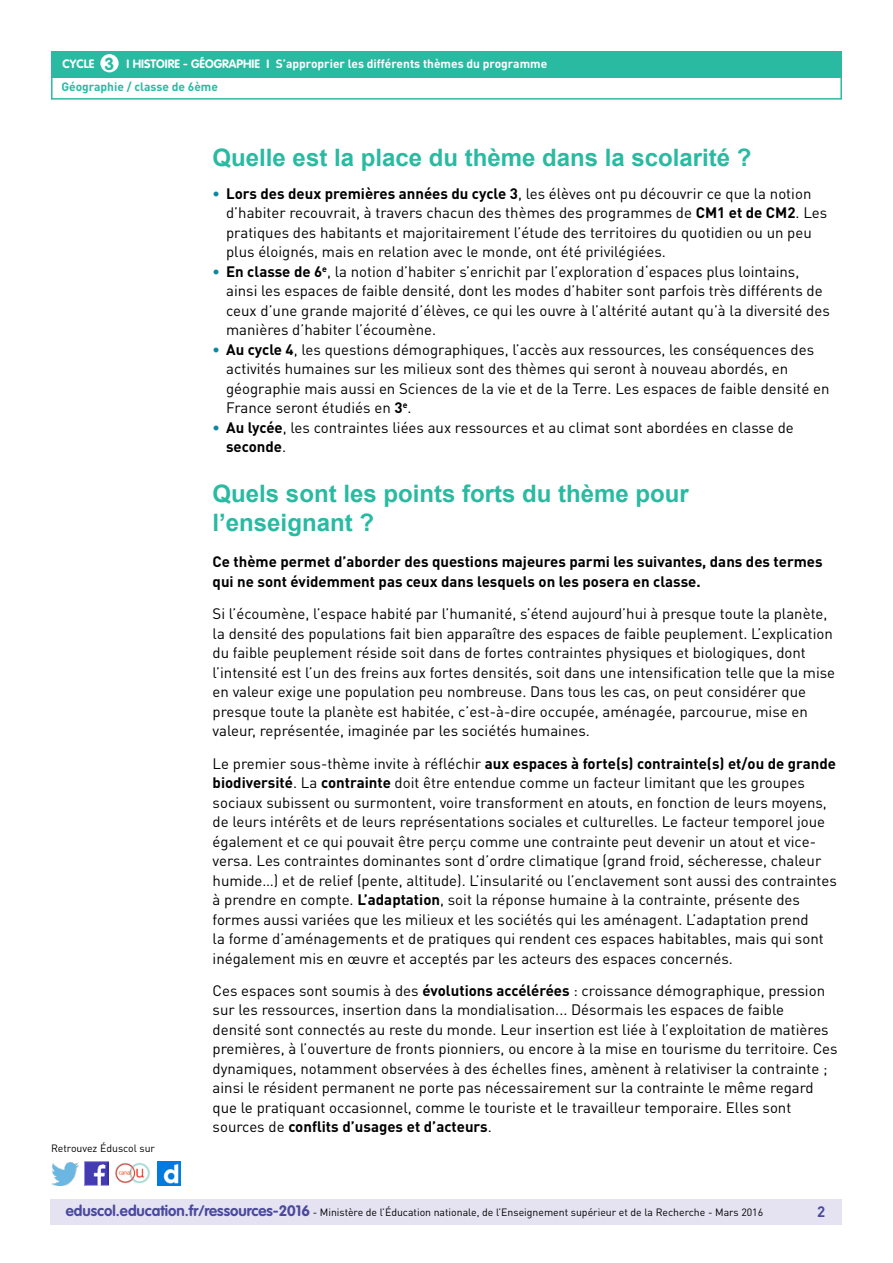
<style>
.page{position:relative;width:893px;height:1263px;background:#fff}
.page>*{position:absolute;margin:0;border:0;box-sizing:border-box;transform-origin:0 0}
.t1{font:700 24px/28.8px "Arial";color:#2abaa2}
.t2{font:700 17.25px "VAG Rounded Std";color:#2abaa2}
.t3{font:15px/19.5px "DIN";color:#000}
.t4{font:15px/19.5px "DIN Pro";color:#000}
.t5{font:700 15px/19.5px "DIN Pro";color:#000}
.t6{font:700 15px "DIN Pro";color:#4b499e}
.t7{font:700 12px "DIN Pro";color:#fff}
.t8{font:700 12px "VAG Rounded Std";color:#fff}
.t9{font:700 12px "DIN Pro";color:#2abaa2}
.t10{font:10.5px "DIN Pro";color:#000}
.s1{font-family:"VAG Rounded Std"}
.s2{font-family:"DIN Pro";font-weight:700;color:#0e869e}
.s3{font-family:"DIN Pro";font-weight:700}
.s4{font-weight:700}
.s5{font-family:"DIN";font-weight:400}
.s6{font-family:"VAG Rounded Std";font-weight:700;font-size:15px;color:#4b499e}
</style>
<div class="page">
<div style="left:50px;top:1199px;width:791px;height:26px;background:#e5e3f2"></div>
<div style="left:51px;top:51px;width:791px;height:27px;background:#2abaa2"></div>
<div style="left:100px;top:54px;width:19px;height:18px;background:#fff;border-radius:50%"></div>
<div style="left:51px;top:75px;width:791px;height:25px;border:2px solid #2abaa2"></div>
<img style="left:85px;top:1162px;width:23px;height:23px">
<img style="left:51px;top:1163px;width:28px;height:22px">
<img style="left:158px;top:1162px;width:22px;height:23px">
<img style="left:115px;top:1162px;width:35px;height:22px">
<p class="t8" style="left:63px;top:57px;width:33px">CYCLE</p>
<p class="t8" style="left:127px;top:57px;width:123px">I Histoire - Géographie</p>
<p class="t2" style="left:105px;top:53px;width:11px">3</p>
<p class="t7" style="left:266px;top:56px;width:282px"><span class="s1">I</span> S’approprier les différents thèmes du programme</p>
<p class="t9" style="left:61px;top:79px;width:158px">Géographie / classe de 6ème</p>
<p class="t10" style="left:51px;top:1141px;width:106px">Retrouvez Éduscol sur</p>
<h1 class="t1" style="left:213px;top:144px;width:540px">Quelle est la place du thème dans la scolarité ?</h1>
<p class="t3" style="left:226px;top:183px;width:603px;text-indent:-14px"><span class="s2">•</span> <span class="s3">Lors des deux premières années du cycle 3</span>, les élèves ont pu découvrir ce que la notion d’habiter recouvrait, à travers chacun des thèmes des programmes de <span class="s3">CM1 et de CM2</span>. Les pratiques des habitants et majoritairement l’étude des territoires du quotidien ou un peu plus éloignés, mais en relation avec le monde, ont été privilégiées.</p>
<p class="t3" style="left:226px;top:261px;width:605px;text-indent:-14px"><span class="s2">•</span> <span class="s3">En classe de 6</span><sup>e</sup>, la notion d’habiter s’enrichit par l’exploration d‘espaces plus lointains, ainsi les espaces de faible densité, dont les modes d’habiter sont parfois très différents de ceux d’une grande majorité d’élèves, ce qui les ouvre à l’altérité autant qu’à la diversité des manières d’habiter l’écoumène.</p>
<p class="t3" style="left:226px;top:339px;width:605px;text-indent:-14px"><span class="s2">•</span> <span class="s3">Au cycle 4</span>, les questions démographiques, l’accès aux ressources, les conséquences des activités humaines sur les milieux sont des thèmes qui seront à nouveau abordés, en géographie mais aussi en Sciences de la vie et de la Terre. Les espaces de faible densité en France seront étudiés en <span class="s3">3</span><sup>e</sup>.</p>
<p class="t3" style="left:226px;top:417px;width:569px;text-indent:-13px"><span class="s2">•</span> <span class="s3">Au lycée</span>, les contraintes liées aux ressources et au climat sont abordées en classe de <span class="s4">seconde</span>.</p>
<h1 class="t1" style="left:213px;top:480px;width:478px">Quels sont les points forts du thème pour l’enseignant ?</h1>
<p class="t5" style="left:213px;top:552px;width:612px">Ce thème permet d’aborder des questions majeures parmi les suivantes, dans des termes qui ne sont évidemment pas ceux dans lesquels on les posera en classe.</p>
<p class="t4" style="left:213px;top:604px;width:624px">Si l’écoumène, l’espace habité par l’humanité, s’étend aujourd’hui à presque toute la planète, la densité des populations fait bien apparaître des espaces de faible peuplement. L’explication du faible peuplement réside soit dans de fortes contraintes physiques et biologiques, dont l’intensité est l’un des freins aux fortes densités, soit dans une intensification telle que la mise en valeur exige une population peu nombreuse. Dans tous les cas, on peut considérer que presque toute la planète est habitée, c’est-à-dire occupée, aménagée, parcourue, mise en valeur, représentée, imaginée par les sociétés humaines.</p>
<p class="t5" style="left:213px;top:753px;width:625px"><span class="s5">Le premier sous-thème invite à réfléchir</span> aux espaces à forte(s) contrainte(s) et/ou de grande</p>
<p class="t3" style="left:213px;top:772px;width:626px"><span class="s3">biodiversité</span>. La <span class="s3">contrainte</span> doit être entendue comme un facteur limitant que les groupes sociaux subissent ou surmontent, voire transforment en atouts, en fonction de leurs moyens, de leurs intérêts et de leurs représentations sociales et culturelles. Le facteur temporel joue également et ce qui pouvait être perçu comme une contrainte peut devenir un atout et vice&shy;versa. Les contraintes dominantes sont d’ordre climatique (grand froid, sécheresse, chaleur humide…) et de relief (pente, altitude). L’insularité ou l’enclavement sont aussi des contraintes à prendre en compte. <span class="s3">L’adaptation</span>, soit la réponse humaine à la contrainte, présente des formes aussi variées que les milieux et les sociétés qui les aménagent. L’adaptation prend<br>la forme d’aménagements et de pratiques qui rendent ces espaces habitables, mais qui sont inégalement mis en œuvre et acceptés par les acteurs des espaces concernés.</p>
<p class="t3" style="left:213px;top:980px;width:627px">Ces espaces sont soumis à des <span class="s3">évolutions accélérées</span> : croissance démographique, pression sur les ressources, insertion dans la mondialisation... Désormais les espaces de faible<br>densité sont connectés au reste du monde. Leur insertion est liée à l’exploitation de matières premières, à l’ouverture de fronts pionniers, ou encore à la mise en tourisme du territoire. Ces dynamiques, notamment observées à des échelles fines, amènent à relativiser la contrainte ; ainsi le résident permanent ne porte pas nécessairement sur la contrainte le même regard que le pratiquant occasionnel, comme le touriste et le travailleur temporaire. Elles sont</p>
<p class="t5" style="left:213px;top:1116px;width:281px"><span class="s5">sources de</span> conflits d’usages et d’acteurs<span class="s5">.</span></p>
<p class="t10" style="left:66px;top:1205px;width:699px"><span class="s6">eduscol.education.fr/ressources-2016</span> - Ministère de l’Éducation nationale, de l’Enseignement supérieur et de la Recherche - Mars 2016</p>
<p class="t6" style="left:817px;top:1201px;width:10px">2</p>
</div>
